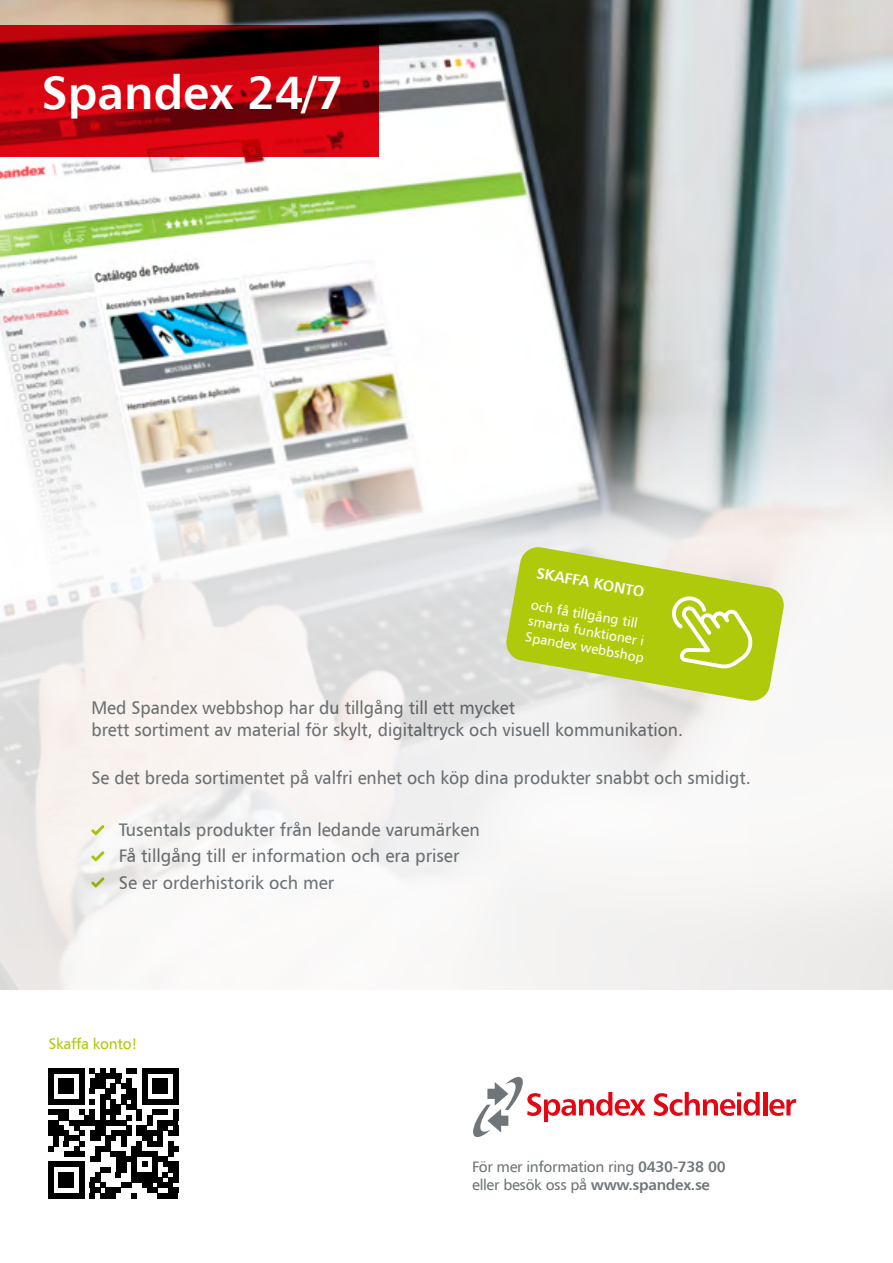
<style>
.page{position:relative;width:893px;height:1263px;background:#fff}
.page>*{position:absolute;margin:0;border:0;box-sizing:border-box;transform-origin:0 0}
.t1{font:47.1px "Humanist 777 AT Bold B";color:#fff}
.t2{font:18.15px/21.9px "Humanist 777 AT Roman B";color:#6f7578;scale:.95 1}
.t3{font:18.15px/26.1px "Humanist 777 AT Roman B";color:#6f7578}
.t4{font:15.15px/18.1px "Humanist 777 AT Roman B";letter-spacing:-.02em;color:#6f7578}
.t5{font:15.15px "Humanist 777 AT Roman B";letter-spacing:-.02em;color:#afca0b}
.t6{font:15.15px "Humanist 777 AT Bold B";color:#fff}
.t7{font:13.65px/16.4px "Humanist 777 AT Roman B";color:#fff}
.s1{font-family:"Humanist 777 AT Bold B"}
</style>
<div class="page">
<img style="left:0;top:0;width:893px;height:989px">
<svg style="left:91px;top:825px;width:13px;height:10px"></svg>
<svg style="left:91px;top:851px;width:13px;height:10px"></svg>
<svg style="left:91px;top:877px;width:13px;height:10px"></svg>
<div style="left:152px;top:1110px;width:16px;height:5px;background:#000"></div>
<div style="left:158px;top:1120px;width:20px;height:5px;background:#000"></div>
<div style="left:158px;top:1125px;width:10px;height:5px;background:#000"></div>
<svg style="left:173px;top:1110px;width:5px;height:20px"></svg>
<div style="left:137px;top:1130px;width:26px;height:6px;background:#000"></div>
<div style="left:168px;top:1130px;width:10px;height:6px;background:#000"></div>
<div style="left:147px;top:1141px;width:16px;height:5px;background:#000"></div>
<div style="left:168px;top:1146px;width:10px;height:5px;background:#000"></div>
<div style="left:131px;top:1151px;width:27px;height:5px;background:#000"></div>
<svg style="left:158px;top:1136px;width:15px;height:20px"></svg>
<div style="left:90px;top:1156px;width:10px;height:6px;background:#000"></div>
<div style="left:116px;top:1156px;width:21px;height:6px;background:#000"></div>
<div style="left:152px;top:1156px;width:16px;height:6px;background:#000"></div>
<div style="left:116px;top:1162px;width:10px;height:5px;background:#000"></div>
<div style="left:100px;top:1167px;width:11px;height:5px;background:#000"></div>
<div style="left:116px;top:1167px;width:10px;height:5px;background:#000"></div>
<svg style="left:116px;top:1172px;width:5px;height:5px"></svg>
<svg style="left:131px;top:1162px;width:47px;height:15px"></svg>
<div style="left:131px;top:1177px;width:32px;height:6px;background:#000"></div>
<div style="left:168px;top:1177px;width:10px;height:6px;background:#000"></div>
<div style="left:121px;top:1183px;width:10px;height:5px;background:#000"></div>
<div style="left:142px;top:1183px;width:10px;height:5px;background:#000"></div>
<div style="left:158px;top:1183px;width:15px;height:5px;background:#000"></div>
<div style="left:105px;top:1188px;width:16px;height:5px;background:#000"></div>
<div style="left:147px;top:1188px;width:11px;height:5px;background:#000"></div>
<div style="left:168px;top:1188px;width:10px;height:5px;background:#000"></div>
<div style="left:100px;top:1193px;width:16px;height:5px;background:#000"></div>
<svg style="left:131px;top:1193px;width:6px;height:5px"></svg>
<div style="left:158px;top:1193px;width:20px;height:5px;background:#000"></div>
<div style="left:142px;top:1068px;width:36px;height:5px;background:#000"></div>
<svg style="left:48px;top:1068px;width:104px;height:88px"></svg>
<svg style="left:173px;top:1073px;width:5px;height:26px"></svg>
<div style="left:142px;top:1099px;width:36px;height:5px;background:#000"></div>
<div style="left:152px;top:1078px;width:16px;height:16px;background:#000"></div>
<div style="left:48px;top:1162px;width:37px;height:5px;background:#000"></div>
<svg style="left:48px;top:1167px;width:5px;height:26px"></svg>
<svg style="left:79px;top:1167px;width:26px;height:31px"></svg>
<div style="left:48px;top:1193px;width:37px;height:5px;background:#000"></div>
<div style="left:59px;top:1172px;width:15px;height:16px;background:#000"></div>
<svg style="left:505px;top:546px;width:280px;height:156px"></svg>
<svg style="left:0;top:26px;width:378px;height:131px"></svg>
<svg style="left:473px;top:1077px;width:287px;height:60px"></svg>
<hr style="left:763px;top:1092px;width:4px;height:23px;background:#e30613">
<svg style="left:769px;top:1099px;width:27px;height:17px"></svg>
<h1 class="t1" style="left:41px;top:63px;width:304px">Spandex 24/7</h1>
<p class="t6" style="left:538px;top:563px;width:111px;rotate:10deg">SKAFFA KONTO</p>
<p class="t7" style="left:533px;top:596px;width:122px;rotate:10deg">och få tillgång till smarta funktioner i<br>Spandex webbshop</p>
<p class="t2" style="left:91px;top:696px;width:624px">Med Spandex webbshop har du tillgång till ett mycket<br>brett sortiment av material för skylt, digitaltryck och visuell kommunikation.</p>
<p class="t2" style="left:91px;top:766px;width:695px">Se det breda sortimentet på valfri enhet och köp dina produkter snabbt och smidigt.</p>
<p class="t3" style="left:119px;top:816px;width:363px">Tusentals produkter från ledande varumärken<br>Få tillgång till er information och era priser<br>Se er orderhistorik och mer</p>
<p class="t5" style="left:48px;top:1034px;width:91px">Skaffa konto!</p>
<p class="t4" style="left:472px;top:1157px;width:255px">För mer information ring <span class="s1">0430-738 00 </span>eller besök oss på <span class="s1">www.spandex.se</span></p>
</div>
